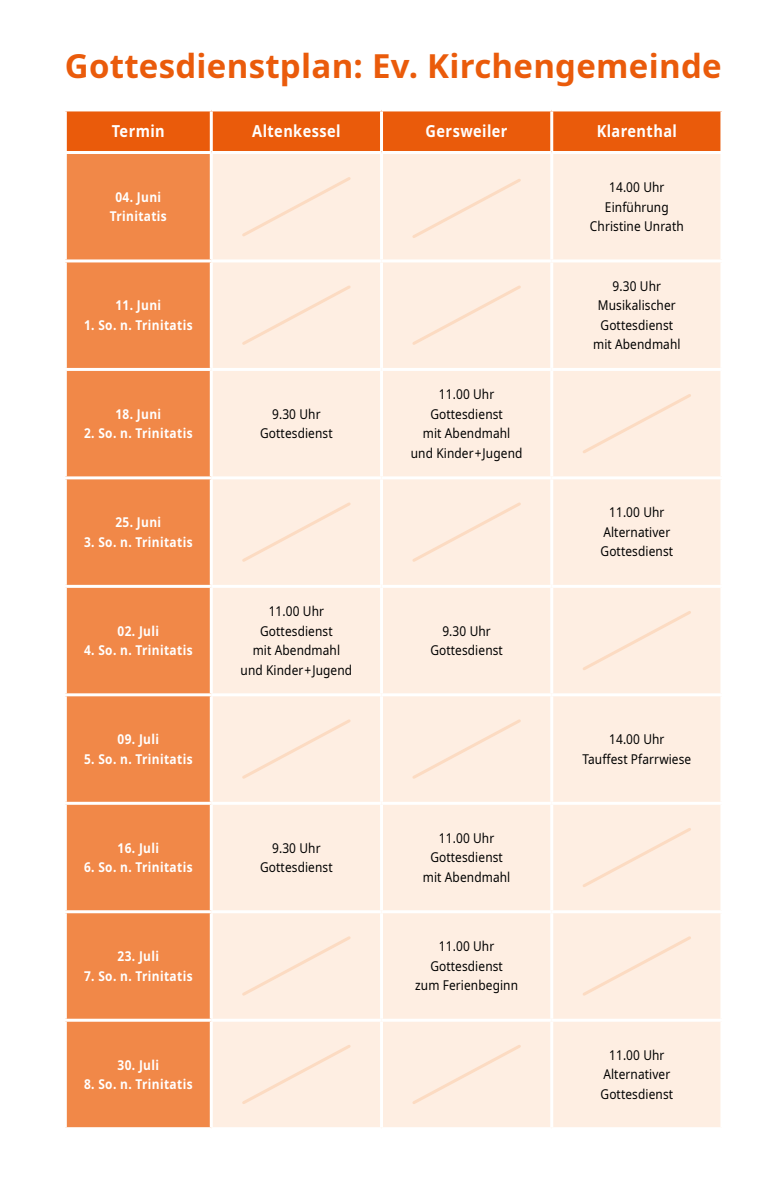
<style>
.page{position:relative;width:766px;height:1191px;background:#fff}
.page>*{position:absolute;margin:0;border:0;box-sizing:border-box;transform-origin:0 0}
.t1{font:700 33px "Noto Sans";letter-spacing:.01em;color:#ea5b0b}
.t2{font:700 16.5px "Noto Sans";letter-spacing:.03em;color:#fff;scale:.88 1}
.t3{font:13.5px/19.5px "Noto Sans";letter-spacing:.01em;color:#000;text-align:center;scale:.88 1}
.t4{font:700 13.5px/19.5px "Noto Sans";letter-spacing:.03em;color:#fff;text-align:center;scale:.88 1}
</style>
<div class="page">
<div style="left:67px;top:111px;width:653px;height:40px;background:#ea5b0b"></div>
<div style="left:67px;top:154px;width:143px;height:973px;background:#f18848"></div>
<div style="left:213px;top:154px;width:507px;height:973px;background:#feeee2"></div>
<hr style="left:210px;top:111px;width:3px;height:40px;background:#fff">
<hr style="left:380px;top:111px;width:3px;height:40px;background:#fff">
<hr style="left:550px;top:111px;width:3px;height:40px;background:#fff">
<hr style="left:380px;top:154px;width:3px;height:105px;background:#fff">
<hr style="left:550px;top:154px;width:3px;height:105px;background:#fff">
<hr style="left:64px;top:259px;width:147px;height:3px;background:#fff">
<hr style="left:211px;top:259px;width:170px;height:3px;background:#fff">
<hr style="left:381px;top:259px;width:170px;height:3px;background:#fff">
<hr style="left:380px;top:262px;width:3px;height:106px;background:#fff">
<hr style="left:551px;top:259px;width:172px;height:3px;background:#fff">
<hr style="left:550px;top:262px;width:3px;height:106px;background:#fff">
<hr style="left:64px;top:368px;width:147px;height:3px;background:#fff">
<hr style="left:211px;top:368px;width:170px;height:3px;background:#fff">
<hr style="left:381px;top:368px;width:170px;height:3px;background:#fff">
<hr style="left:380px;top:371px;width:3px;height:105px;background:#fff">
<hr style="left:551px;top:368px;width:172px;height:3px;background:#fff">
<hr style="left:550px;top:371px;width:3px;height:105px;background:#fff">
<hr style="left:64px;top:476px;width:147px;height:3px;background:#fff">
<hr style="left:211px;top:476px;width:170px;height:3px;background:#fff">
<hr style="left:381px;top:476px;width:170px;height:3px;background:#fff">
<hr style="left:380px;top:479px;width:3px;height:106px;background:#fff">
<hr style="left:551px;top:476px;width:172px;height:3px;background:#fff">
<hr style="left:550px;top:479px;width:3px;height:106px;background:#fff">
<hr style="left:64px;top:585px;width:147px;height:3px;background:#fff">
<hr style="left:211px;top:585px;width:170px;height:3px;background:#fff">
<hr style="left:381px;top:585px;width:170px;height:3px;background:#fff">
<hr style="left:380px;top:588px;width:3px;height:105px;background:#fff">
<hr style="left:551px;top:585px;width:172px;height:3px;background:#fff">
<hr style="left:550px;top:588px;width:3px;height:105px;background:#fff">
<hr style="left:64px;top:693px;width:147px;height:3px;background:#fff">
<hr style="left:211px;top:693px;width:170px;height:3px;background:#fff">
<hr style="left:381px;top:693px;width:170px;height:3px;background:#fff">
<hr style="left:380px;top:696px;width:3px;height:105px;background:#fff">
<hr style="left:551px;top:693px;width:172px;height:3px;background:#fff">
<hr style="left:550px;top:696px;width:3px;height:105px;background:#fff">
<hr style="left:64px;top:801px;width:147px;height:3px;background:#fff">
<hr style="left:211px;top:801px;width:170px;height:3px;background:#fff">
<hr style="left:381px;top:801px;width:170px;height:3px;background:#fff">
<hr style="left:380px;top:804px;width:3px;height:106px;background:#fff">
<hr style="left:551px;top:801px;width:172px;height:3px;background:#fff">
<hr style="left:550px;top:804px;width:3px;height:106px;background:#fff">
<hr style="left:64px;top:910px;width:147px;height:3px;background:#fff">
<hr style="left:211px;top:910px;width:170px;height:3px;background:#fff">
<hr style="left:381px;top:910px;width:170px;height:3px;background:#fff">
<hr style="left:380px;top:913px;width:3px;height:105px;background:#fff">
<hr style="left:551px;top:910px;width:172px;height:3px;background:#fff">
<hr style="left:550px;top:913px;width:3px;height:105px;background:#fff">
<hr style="left:64px;top:1018px;width:147px;height:3px;background:#fff">
<hr style="left:211px;top:1018px;width:170px;height:3px;background:#fff">
<hr style="left:381px;top:1018px;width:170px;height:3px;background:#fff">
<hr style="left:380px;top:1021px;width:3px;height:106px;background:#fff">
<hr style="left:551px;top:1018px;width:172px;height:3px;background:#fff">
<hr style="left:550px;top:1021px;width:3px;height:106px;background:#fff">
<div style="left:239px;top:174px;width:114px;height:65px;background:#feeee2"></div>
<div style="left:409px;top:176px;width:114px;height:65px;background:#feeee2"></div>
<div style="left:239px;top:283px;width:114px;height:64px;background:#feeee2"></div>
<div style="left:409px;top:283px;width:114px;height:64px;background:#feeee2"></div>
<div style="left:580px;top:391px;width:113px;height:65px;background:#feeee2"></div>
<div style="left:239px;top:500px;width:114px;height:64px;background:#feeee2"></div>
<div style="left:409px;top:500px;width:114px;height:64px;background:#feeee2"></div>
<div style="left:580px;top:608px;width:113px;height:65px;background:#feeee2"></div>
<div style="left:239px;top:717px;width:114px;height:64px;background:#feeee2"></div>
<div style="left:409px;top:717px;width:114px;height:64px;background:#feeee2"></div>
<div style="left:580px;top:825px;width:113px;height:64px;background:#feeee2"></div>
<div style="left:239px;top:933px;width:114px;height:65px;background:#feeee2"></div>
<div style="left:580px;top:933px;width:113px;height:65px;background:#feeee2"></div>
<div style="left:239px;top:1042px;width:114px;height:64px;background:#feeee2"></div>
<div style="left:409px;top:1042px;width:114px;height:64px;background:#feeee2"></div>
<h1 class="t1" style="left:65px;top:43px;width:658px">Gottesdienstplan: Ev. Kirchengemeinde</h1>
<p class="t2" style="left:112px;top:119px;width:62px">Termin</p>
<p class="t2" style="left:252px;top:119px;width:102px">Altenkessel</p>
<p class="t2" style="left:425px;top:119px;width:95px">Gersweiler</p>
<p class="t2" style="left:596px;top:119px;width:93px">Klarenthal</p>
<p class="t4" style="left:110px;top:187px;width:66px">04. Juni<br>Trinitatis</p>
<p class="t3" style="left:589px;top:178px;width:108px">14.00 Uhr<br>Einführung<br>Christine Unrath</p>
<p class="t4" style="left:115px;top:296px;width:53px">11. Juni</p>
<p class="t4" style="left:84px;top:315px;width:125px">1. So. n. Trinitatis</p>
<p class="t4" style="left:115px;top:404px;width:53px">18. Juni</p>
<p class="t4" style="left:84px;top:424px;width:125px">2. So. n. Trinitatis</p>
<p class="t4" style="left:115px;top:513px;width:53px">25. Juni</p>
<p class="t4" style="left:84px;top:532px;width:125px">3. So. n. Trinitatis</p>
<p class="t4" style="left:117px;top:621px;width:49px">02. Juli</p>
<p class="t4" style="left:84px;top:641px;width:125px">4. So. n. Trinitatis</p>
<p class="t4" style="left:117px;top:730px;width:49px">09. Juli</p>
<p class="t4" style="left:84px;top:749px;width:125px">5. So. n. Trinitatis</p>
<p class="t4" style="left:117px;top:838px;width:49px">16. Juli</p>
<p class="t4" style="left:84px;top:857px;width:125px">6. So. n. Trinitatis</p>
<p class="t4" style="left:117px;top:946px;width:49px">23. Juli</p>
<p class="t4" style="left:84px;top:966px;width:125px">7. So. n. Trinitatis</p>
<p class="t4" style="left:117px;top:1055px;width:49px">30. Juli</p>
<p class="t4" style="left:84px;top:1074px;width:125px">8. So. n. Trinitatis</p>
<p class="t3" style="left:260px;top:404px;width:84px">9.30 Uhr<br>Gottesdienst</p>
<p class="t3" style="left:240px;top:602px;width:128px">11.00 Uhr<br>Gottesdienst<br>mit Abendmahl und Kinder+Jugend</p>
<p class="t3" style="left:410px;top:385px;width:128px">11.00 Uhr<br>Gottesdienst<br>mit Abendmahl und Kinder+Jugend</p>
<p class="t3" style="left:430px;top:621px;width:84px">9.30 Uhr<br>Gottesdienst</p>
<p class="t3" style="left:260px;top:838px;width:84px">9.30 Uhr<br>Gottesdienst</p>
<p class="t3" style="left:423px;top:828px;width:101px">11.00 Uhr<br>Gottesdienst mit Abendmahl</p>
<p class="t3" style="left:415px;top:937px;width:118px">11.00 Uhr<br>Gottesdienst<br>zum Ferienbeginn</p>
<p class="t3" style="left:593px;top:276px;width:101px">9.30 Uhr<br>Musikalischer<br>Gottesdienst mit Abendmahl</p>
<p class="t3" style="left:600px;top:503px;width:84px">11.00 Uhr<br>Alternativer<br>Gottesdienst</p>
<p class="t3" style="left:582px;top:730px;width:125px">14.00 Uhr<br>Tauffest Pfarrwiese</p>
<p class="t3" style="left:600px;top:1045px;width:84px">11.00 Uhr<br>Alternativer<br>Gottesdienst</p>
</div>
